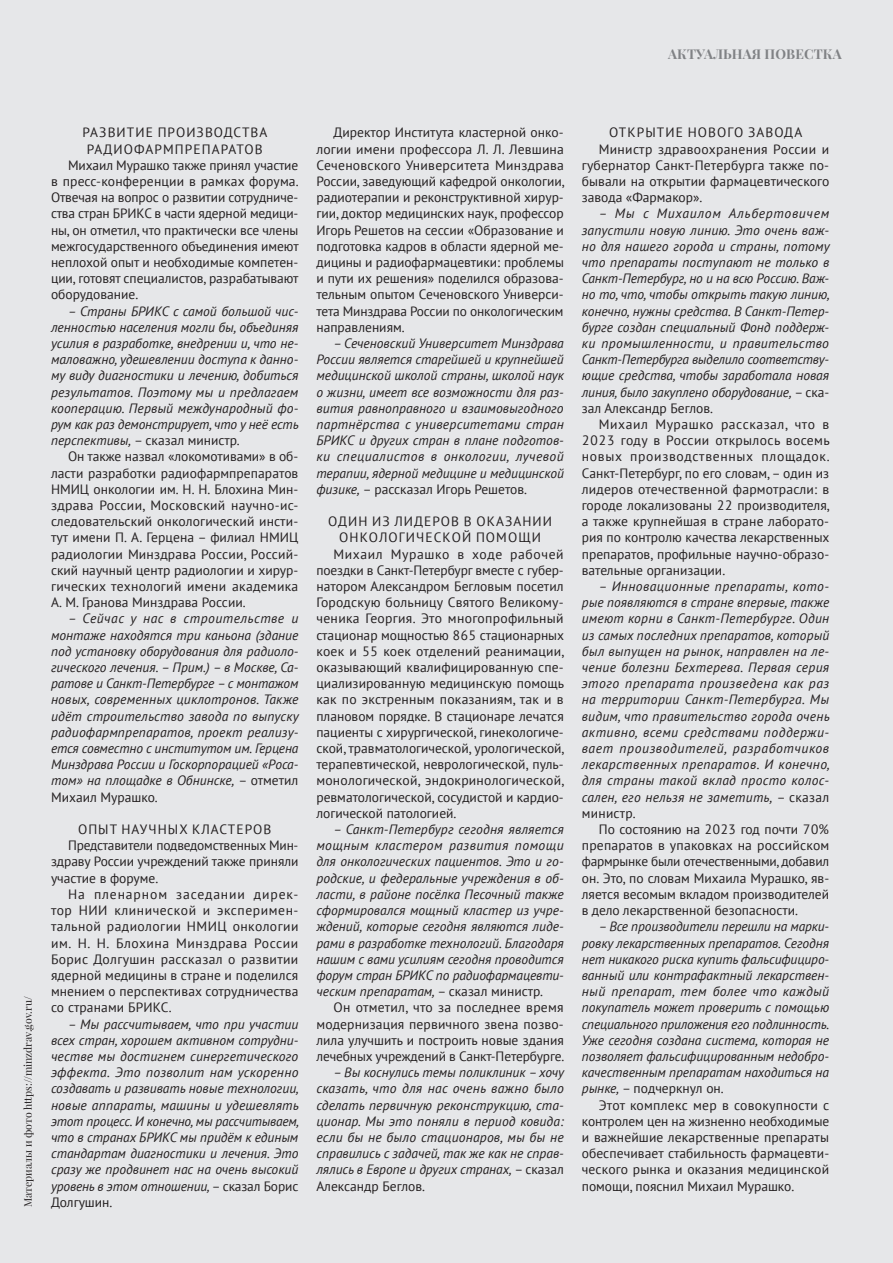
<style>
.page{position:relative;width:893px;height:1263px;background:#e6e7e9}
.page>*{position:absolute;margin:0;border:0;box-sizing:border-box;transform-origin:0 0}
.t1{font:italic 13.5px/16.2px "PT Sans";letter-spacing:-.005em;color:#231f20;text-align:justify}
.t2{font:13.5px/16.2px "PT Sans";color:#231f20;text-align:justify}
.t3{font:13.5px/16.2px "PT Sans";letter-spacing:.08em;color:#231f20;text-align:center}
.t4{font:700 13.5px "Playfair Display";letter-spacing:.01em;color:#808285}
.t5{font:10.5px "Playfair Display";color:#231f20}
.s1{font-style:normal}
</style>
<div class="page">
<p class="t4" style="left:668px;top:45px;width:175px">АКТУАЛЬНАЯ ПОВЕСТКА</p>
<p class="t5" style="left:21px;top:1207px;width:212px;rotate:-90deg">Материалы и фото https://minzdrav.gov.ru/</p>
<p class="t3" style="left:83px;top:124px;width:186px">РАЗВИТИЕ ПРОИЗВОДСТВА<br>РАДИОФАРМПРЕПАРАТОВ</p>
<p class="t2" style="left:51px;top:157px;width:249px;text-indent:17px">Михаил Мурашко также принял участие в пресс-конференции в рамках форума.<br>Отвечая на вопрос о развитии сотрудниче&shy;ства стран БРИКС в части ядерной медици&shy;ны, он отметил, что практически все члены межгосударственного объединения имеют неплохой опыт и необходимые компетен&shy;ции, готовят специалистов, разрабатывают оборудование.</p>
<p class="t1" style="left:51px;top:302px;width:249px;text-indent:17px">– Страны БРИКС с самой большой чис&shy;ленностью населения могли бы, объединяя усилия в разработке, внедрении и, что не&shy;маловажно, удешевлении доступа к данно&shy;му виду диагностики и лечению, добиться результатов. Поэтому мы и предлагаем кооперацию. Первый международный фо&shy;рум как раз демонстрирует, что у неё есть перспективы, <span class="s1">– сказал министр.</span></p>
<p class="t2" style="left:51px;top:448px;width:249px;text-indent:17px">Он также назвал «локомотивами» в об&shy;ласти разработки радиофармпрепаратов НМИЦ онкологии им. Н. Н. Блохина Мин&shy;здрава России, Московский научно-ис&shy;следовательский онкологический инсти&shy;тут имени П. А. Герцена – филиал НМИЦ радиологии Минздрава России, Россий&shy;ский научный центр радиологии и хирур&shy;гических технологий имени академика А. М. Гранова Минздрава России.</p>
<p class="t1" style="left:51px;top:610px;width:249px;text-indent:17px">– Сейчас у нас в строительстве и монтаже находятся три каньона (здание под установку оборудования для радиоло&shy;гического лечения. – Прим.) – в Москве, Са&shy;ратове и Санкт-Петербурге – с монтажом новых, современных циклотронов. Также идёт строительство завода по выпуску радиофармпрепаратов, проект реализу&shy;ется совместно с институтом им. Герцена Минздрава России и Госкорпорацией «Роса&shy;том» на площадке в Обнинске, <span class="s1">– отметил Михаил Мурашко.</span></p>
<p class="t3" style="left:78px;top:821px;width:195px">ОПЫТ НАУЧНЫХ КЛАСТЕРОВ</p>
<p class="t2" style="left:51px;top:837px;width:249px;text-indent:17px">Представители подведомственных Мин&shy;здраву России учреждений также приняли участие в форуме.</p>
<p class="t2" style="left:51px;top:886px;width:249px;text-indent:17px">На пленарном заседании дирек&shy;тор НИИ клинической и эксперимен&shy;тальной радиологии НМИЦ онкологии им. Н. Н. Блохина Минздрава России Борис Долгушин рассказал о развитии ядерной медицины в стране и поделился мнением о перспективах сотрудничества со странами БРИКС.</p>
<p class="t1" style="left:51px;top:1015px;width:249px;text-indent:17px">– Мы рассчитываем, что при участии всех стран, хорошем активном сотрудни&shy;честве мы достигнем синергетического эффекта. Это позволит нам ускоренно создавать и развивать новые технологии, новые аппараты, машины и удешевлять этот процесс. И конечно, мы рассчитываем, что в странах БРИКС мы придём к единым стандартам диагностики и лечения. Это сразу же продвинет нас на очень высокий уровень в этом отношении, <span class="s1">– сказал Борис Долгушин.</span></p>
<p class="t2" style="left:316px;top:124px;width:249px;text-indent:17px">Директор Института кластерной онко&shy;логии имени профессора Л. Л. Левшина Сеченовского Университета Минздрава России, заведующий кафедрой онкологии, радиотерапии и реконструктивной хирур&shy;гии, доктор медицинских наук, профессор Игорь Решетов на сессии «Образование и подготовка кадров в области ядерной ме&shy;дицины и радиофармацевтики: проблемы и пути их решения» поделился образова&shy;тельным опытом Сеченовского Универси&shy;тета Минздрава России по онкологическим направлениям.</p>
<p class="t1" style="left:316px;top:335px;width:249px;text-indent:17px">– Сеченовский Университет Минздрава России является старейшей и крупнейшей медицинской школой страны, школой наук о жизни, имеет все возможности для раз&shy;вития равноправного и взаимовыгодного партнёрства с университетами стран БРИКС и других стран в плане подготов&shy;ки специалистов в онкологии, лучевой терапии, ядерной медицине и медицинской физике, <span class="s1">– рассказал Игорь Решетов.</span></p>
<p class="t3" style="left:328px;top:513px;width:225px">ОДИН ИЗ ЛИДЕРОВ В ОКАЗАНИИ<br>ОНКОЛОГИЧЕСКОЙ ПОМОЩИ</p>
<p class="t2" style="left:316px;top:545px;width:249px;text-indent:17px">Михаил Мурашко в ходе рабочей поездки в Санкт-Петербург вместе с губер&shy;натором Александром Бегловым посетил Городскую больницу Святого Великому&shy;ченика Георгия. Это многопрофильный стационар мощностью 865 стационарных коек и 55 коек отделений реанимации, оказывающий квалифицированную спе&shy;циализированную медицинскую помощь как по экстренным показаниям, так и в плановом порядке. В стационаре лечатся пациенты с хирургической, гинекологиче&shy;ской, травматологической, урологической, терапевтической, неврологической, пуль&shy;монологической, эндокринологической, ревматологической, сосудистой и кардио&shy;логической патологией.</p>
<p class="t1" style="left:316px;top:821px;width:249px;text-indent:17px">– Санкт-Петербург сегодня является мощным кластером развития помощи для онкологических пациентов. Это и го&shy;родские, и федеральные учреждения в об&shy;ласти, в районе посёлка Песочный также сформировался мощный кластер из учре&shy;ждений, которые сегодня являются лиде&shy;рами в разработке технологий. Благодаря нашим с вами усилиям сегодня проводится форум стран БРИКС по радиофармацевти&shy;ческим препаратам, <span class="s1">– сказал министр.</span></p>
<p class="t2" style="left:316px;top:999px;width:249px;text-indent:17px">Он отметил, что за последнее время модернизация первичного звена позво&shy;лила улучшить и построить новые здания лечебных учреждений в Санкт-Петербурге.</p>
<p class="t1" style="left:316px;top:1064px;width:249px;text-indent:17px">– Вы коснулись темы поликлиник – хочу сказать, что для нас очень важно было сделать первичную реконструкцию, ста&shy;ционар. Мы это поняли в период ковида: если бы не было стационаров, мы бы не справились с задачей, так же как не справ&shy;лялись в Европе и других странах, <span class="s1">– сказал Александр Беглов.</span></p>
<p class="t3" style="left:609px;top:124px;width:194px">ОТКРЫТИЕ НОВОГО ЗАВОДА</p>
<p class="t2" style="left:582px;top:140px;width:249px;text-indent:17px">Министр здравоохранения России и губернатор Санкт-Петербурга также по&shy;бывали на открытии фармацевтического завода «Фармакор».</p>
<p class="t1" style="left:582px;top:205px;width:249px;text-indent:17px">– Мы с Михаилом Альбертовичем запустили новую линию. Это очень важ&shy;но для нашего города и страны, потому что препараты поступают не только в Санкт-Петербург, но и на всю Россию. Важ&shy;но то, что, чтобы открыть такую линию, конечно, нужны средства. В Санкт-Петер&shy;бурге создан специальный Фонд поддерж&shy;ки промышленности, и правительство Санкт-Петербурга выделило соответству&shy;ющие средства, чтобы заработала новая линия, было закуплено оборудование, <span class="s1">– ска&shy;зал Александр Беглов.</span></p>
<p class="t2" style="left:582px;top:416px;width:249px;text-indent:17px">Михаил Мурашко рассказал, что в 2023 году в России открылось восемь новых производственных площадок.<br>Санкт-Петербург, по его словам, – один из лидеров отечественной фармотрасли: в городе локализованы 22 производителя, а также крупнейшая в стране лаборато&shy;рия по контролю качества лекарственных препаратов, профильные научно-образо&shy;вательные организации.</p>
<p class="t1" style="left:582px;top:578px;width:249px;text-indent:17px">– Инновационные препараты, кото&shy;рые появляются в стране впервые, также имеют корни в Санкт-Петербурге. Один из самых последних препаратов, который был выпущен на рынок, направлен на ле&shy;чение болезни Бехтерева. Первая серия этого препарата произведена как раз на территории Санкт-Петербурга. Мы видим, что правительство города очень активно, всеми средствами поддержи&shy;вает производителей, разработчиков лекарственных препаратов. И конечно, для страны такой вклад просто колос&shy;сален, его нельзя не заметить, <span class="s1">– сказал министр.</span></p>
<p class="t2" style="left:582px;top:821px;width:249px;text-indent:17px">По состоянию на 2023 год почти 70% препаратов в упаковках на российском фармрынке были отечественными, добавил он. Это, по словам Михаила Мурашко, яв&shy;ляется весомым вкладом производителей в дело лекарственной безопасности.</p>
<p class="t1" style="left:582px;top:918px;width:249px;text-indent:17px">– Все производители перешли на марки&shy;ровку лекарственных препаратов. Сегодня нет никакого риска купить фальсифициро&shy;ванный или контрафактный лекарствен&shy;ный препарат, тем более что каждый покупатель может проверить с помощью специального приложения его подлинность.<br>Уже сегодня создана система, которая не позволяет фальсифицированным недобро&shy;качественным препаратам находиться на рынке, <span class="s1">– подчеркнул он.</span></p>
<p class="t2" style="left:582px;top:1096px;width:249px;text-indent:17px">Этот комплекс мер в совокупности с контролем цен на жизненно необходимые и важнейшие лекарственные препараты обеспечивает стабильность фармацевти&shy;ческого рынка и оказания медицинской помощи, пояснил Михаил Мурашко.</p>
</div>
